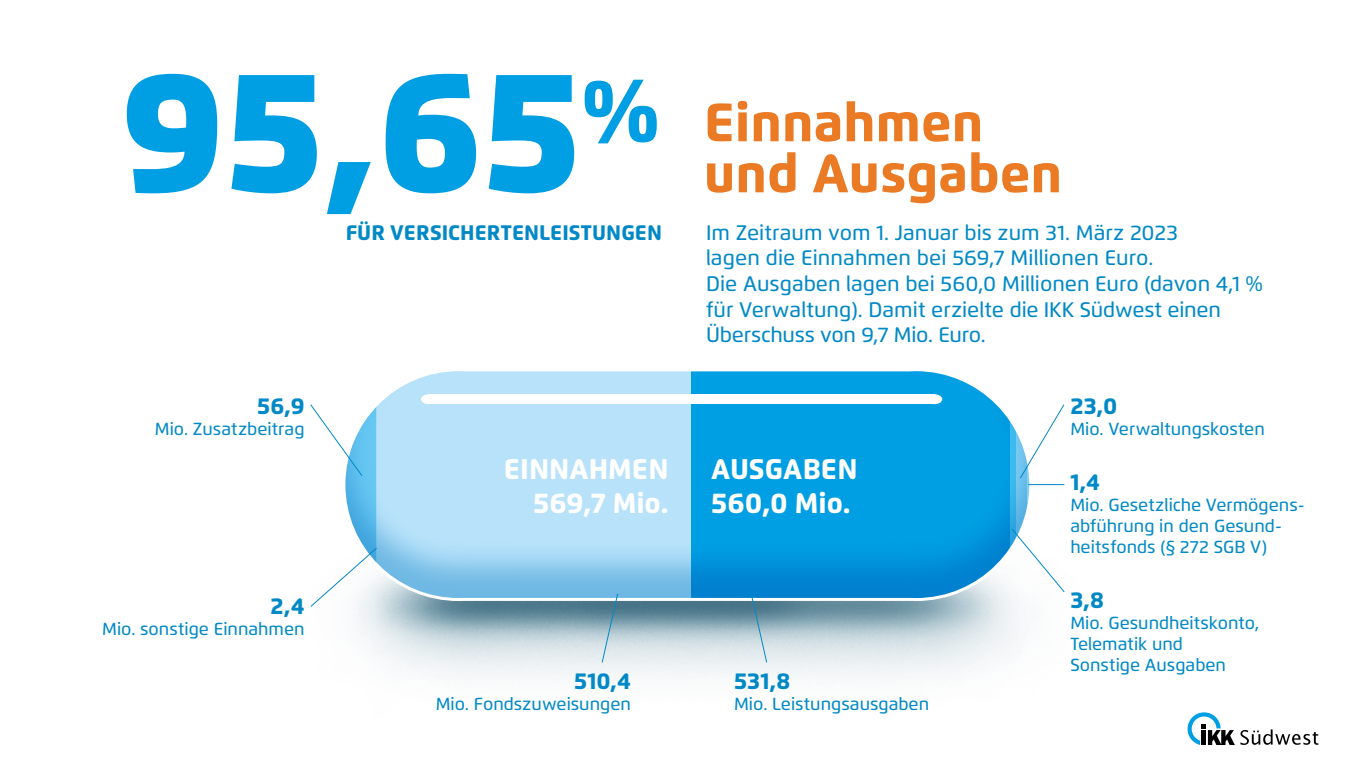
<style>
.page{position:relative;width:1361px;height:766px;background:#fff}
.page>*{position:absolute;margin:0;border:0;box-sizing:border-box;transform-origin:0 0}
.t1{font:900 172.5px "Flexo";color:#009ee3}
.t2{font:800 54px/51px "Flexo";color:#ea7a24}
.t3{font:800 28.35px/34px "Flexo";color:#fff}
.t4{font:800 22.8px "Flexo";letter-spacing:.005em;color:#0089c6}
.t5{font:500 21px/25.5px "Flexo";color:#0089c6}
.t6{font:800 21px "Flexo";color:#0089c6}
.t7{font:500 17.55px/21px "Flexo";color:#0089c6}
</style>
<div class="page">
<img style="left:356px;top:602px;width:663px;height:75px">
<svg style="left:345px;top:371px;width:684px;height:231px;background:#60beeb"></svg>
<div style="left:421px;top:394px;width:15px;height:10px;background:#fff;border-radius:50%"></div>
<div style="left:926px;top:394px;width:16px;height:10px;background:#fff;border-radius:50%"></div>
<div style="left:429px;top:394px;width:505px;height:10px;background:#fff"></div>
<svg style="left:310px;top:547px;width:68px;height:60px"></svg>
<svg style="left:310px;top:403px;width:53px;height:73px"></svg>
<svg style="left:1019px;top:403px;width:46px;height:74px"></svg>
<svg style="left:1011px;top:528px;width:54px;height:65px"></svg>
<svg style="left:601px;top:592px;width:17px;height:71px"></svg>
<svg style="left:750px;top:592px;width:17px;height:71px"></svg>
<svg style="left:1187px;top:712px;width:131px;height:32px"></svg>
<div style="left:1019px;top:477px;width:51px;height:18px;background:#0089c6;opacity:.27"></div>
<hr style="left:1028px;top:484px;width:36px;height:1px;background:#0089c6">
<h1 class="t1" style="left:120px;top:26px;width:541px">95,65<sup>%</sup></h1>
<p class="t6" style="left:346px;top:220px;width:318px">FÜR VERSICHERTENLEISTUNGEN</p>
<p class="t4" style="left:257px;top:391px;width:49px">56,9</p>
<p class="t7" style="left:155px;top:417px;width:151px">Mio. Zusatzbeitrag</p>
<p class="t4" style="left:271px;top:591px;width:35px">2,4</p>
<p class="t7" style="left:102px;top:618px;width:204px">Mio. sonstige Einnahmen</p>
<h3 class="t3" style="left:504px;top:451px;width:166px;text-align:right">EINNAHMEN<br>569,7 Mio.</h3>
<p class="t4" style="left:574px;top:667px;width:58px">510,4</p>
<p class="t7" style="left:436px;top:693px;width:197px">Mio. Fondszuweisungen</p>
<h2 class="t2" style="left:704px;top:96px;width:360px">Einnahmen und Ausgaben</h2>
<p class="t5" style="left:706px;top:219px;width:559px">Im Zeitraum vom 1. Januar bis zum 31. März 2023<br>lagen die Einnahmen bei 569,7 Millionen Euro.<br>Die Ausgaben lagen bei 560,0 Millionen Euro (davon 4,1 % für Verwaltung). Damit erzielte die IKK Südwest einen Überschuss von 9,7 Mio. Euro.</p>
<h3 class="t3" style="left:711px;top:451px;width:148px">AUSGABEN<br>560,0 Mio.</h3>
<p class="t4" style="left:734px;top:667px;width:58px">531,8</p>
<p class="t7" style="left:734px;top:693px;width:197px">Mio. Leistungsausgaben</p>
<p class="t4" style="left:1070px;top:391px;width:48px">23,0</p>
<p class="t7" style="left:1070px;top:417px;width:196px">Mio. Verwaltungskosten</p>
<p class="t4" style="left:1070px;top:468px;width:31px">1,4</p>
<p class="t7" style="left:1070px;top:494px;width:236px">Mio. Gesetzliche Vermögens&shy;abführung in den Gesund&shy;heitsfonds (§ 272 SGB V)</p>
<p class="t4" style="left:1070px;top:586px;width:35px">3,8</p>
<p class="t7" style="left:1070px;top:612px;width:190px">Mio. Gesundheitskonto,<br>Telematik und<br>Sonstige Ausgaben</p>
</div>
